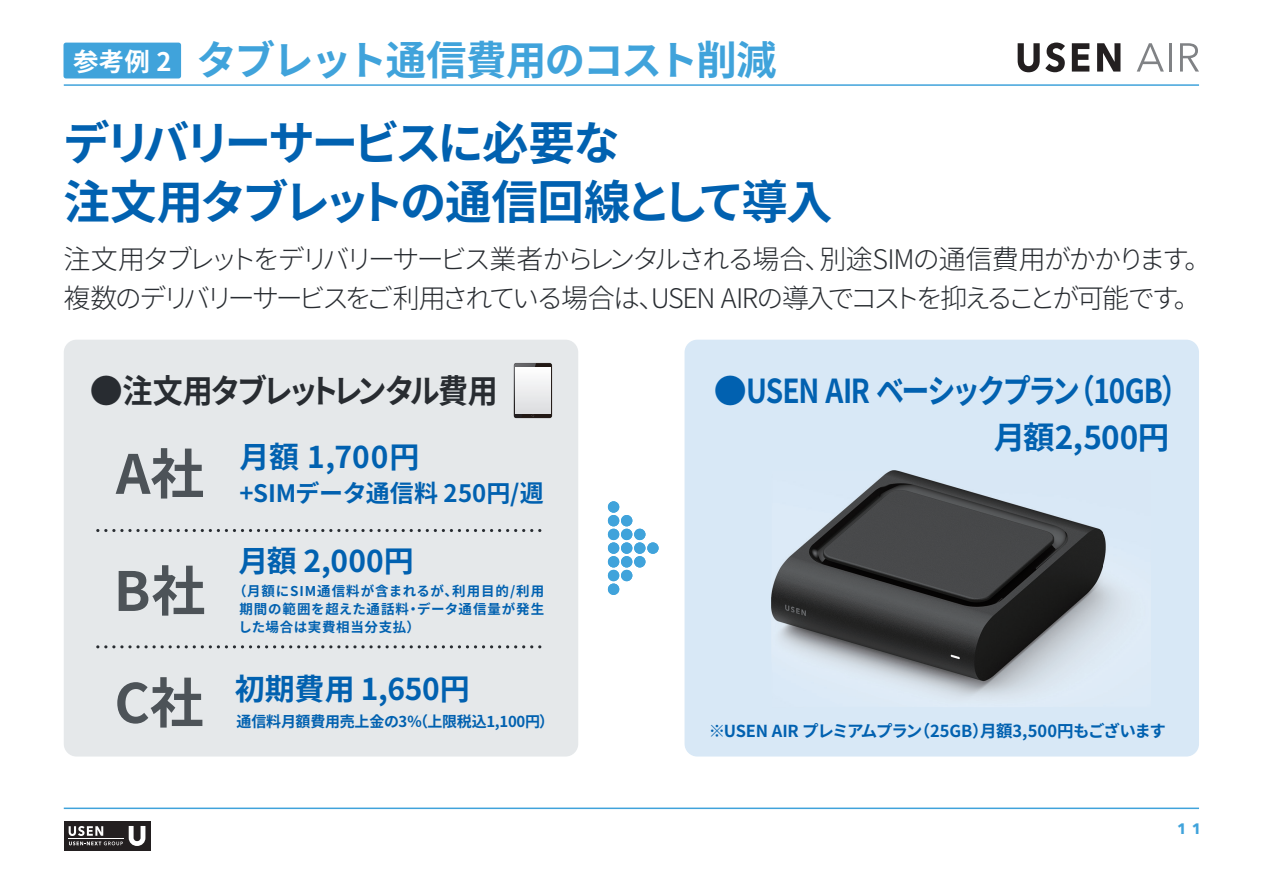
<style>
.page{position:relative;width:1263px;height:893px;background:#fff}
.page>*{position:absolute;margin:0;border:0;box-sizing:border-box;transform-origin:0 0}
.t1{font:700 54px/117px "Noto Sans CJ Kjp";color:#4d5358}
.t2{font:700 46.5px/58.5px "Noto Sans CJ Kjp";letter-spacing:-.09em;color:#0161b0}
.t3{font:700 40.5px "Noto Sans CJ Kjp";letter-spacing:-.045em;color:#40a3db}
.t4{font:700 33px "Noto Sans CJ Kjp";letter-spacing:-.045em;color:#0161b0}
.t5{font:700 33px "Noto Sans CJ Kjp";letter-spacing:-.115em;color:#282c31}
.t6{font:700 31.5px "Noto Sans CJ Kjp";letter-spacing:-.02em;color:#0161b0}
.t7{font:700 30px "Noto Sans CJ Kjp";letter-spacing:-.005em;color:#0161b0}
.t8{font:300 27px/39px "Noto Sans CJ Kjp";letter-spacing:-.105em;color:#282c31}
.t9{font:700 24px "Noto Sans CJ Kjp";letter-spacing:-.005em;color:#0161b0}
.t10{font:700 16.5px "Noto Sans CJ Kjp";letter-spacing:-.04em;color:#0161b0}
.t11{font:700 15px "Noto Sans CJ Kjp";letter-spacing:-.015em;color:#0161b0}
.t12{font:700 15px "Avenir Next LT Pro";color:#40a3db}
.t13{font:700 13.5px/18px "Noto Sans CJ Kjp";letter-spacing:.05em;color:#0161b0;text-align:justify}
.s1{font-size:25.5px;color:#fff}
</style>
<div class="page">
<div style="left:64px;top:339px;width:514px;height:417px;background:#e5e8ea;border-radius:13px"></div>
<div style="left:685px;top:339px;width:514px;height:417px;background:#d8e8f6;border-radius:13px"></div>
<img style="left:771px;top:470px;width:350px;height:228px">
<div style="left:608px;top:501px;width:11px;height:11px;background:#40a3db;border-radius:50%"></div>
<div style="left:608px;top:515px;width:11px;height:11px;background:#40a3db;border-radius:50%"></div>
<div style="left:608px;top:528px;width:11px;height:12px;background:#40a3db;border-radius:50%"></div>
<div style="left:608px;top:542px;width:11px;height:11px;background:#40a3db;border-radius:50%"></div>
<div style="left:608px;top:556px;width:11px;height:11px;background:#40a3db;border-radius:50%"></div>
<div style="left:608px;top:570px;width:11px;height:11px;background:#40a3db;border-radius:50%"></div>
<div style="left:608px;top:583px;width:11px;height:12px;background:#40a3db;border-radius:50%"></div>
<div style="left:621px;top:515px;width:11px;height:11px;background:#40a3db;border-radius:50%"></div>
<div style="left:621px;top:528px;width:11px;height:12px;background:#40a3db;border-radius:50%"></div>
<div style="left:621px;top:542px;width:11px;height:11px;background:#40a3db;border-radius:50%"></div>
<div style="left:621px;top:556px;width:11px;height:11px;background:#40a3db;border-radius:50%"></div>
<div style="left:621px;top:570px;width:11px;height:11px;background:#40a3db;border-radius:50%"></div>
<div style="left:634px;top:528px;width:11px;height:12px;background:#40a3db;border-radius:50%"></div>
<div style="left:634px;top:542px;width:11px;height:11px;background:#40a3db;border-radius:50%"></div>
<div style="left:634px;top:556px;width:11px;height:11px;background:#40a3db;border-radius:50%"></div>
<div style="left:647px;top:542px;width:12px;height:11px;background:#40a3db;border-radius:50%"></div>
<svg style="left:98px;top:529px;width:444px;height:3px"></svg>
<svg style="left:98px;top:645px;width:444px;height:3px"></svg>
<svg style="left:514px;top:363px;width:38px;height:55px"></svg>
<hr style="left:64px;top:807px;width:1135px;height:2px;background:#40a3db">
<hr style="left:64px;top:84px;width:1135px;height:2px;background:#40a3db">
<div style="left:64px;top:43px;width:117px;height:35px;background:#40a3db;border-radius:3px"></div>
<svg style="left:1018px;top:43px;width:47px;height:29px"></svg>
<svg style="left:1072px;top:43px;width:17px;height:29px"></svg>
<svg style="left:1097px;top:43px;width:24px;height:29px"></svg>
<svg style="left:1137px;top:43px;width:27px;height:29px"></svg>
<hr style="left:1169px;top:43px;width:3px;height:29px;background:#808285">
<svg style="left:1180px;top:43px;width:19px;height:29px"></svg>
<div style="left:64px;top:821px;width:86px;height:29px;background:#231f20"></div>
<svg style="left:129px;top:826px;width:16px;height:20px"></svg>
<hr style="left:69px;top:838px;width:55px;height:1px;background:#fff">
<svg style="left:69px;top:826px;width:54px;height:19px"></svg>
<h3 class="t3" style="left:73px;top:37px;width:705px"><span class="s1">参考例 2</span> タブレット通信費用のコスト削減</h3>
<h2 class="t2" style="left:63px;top:115px;width:771px">デリバリーサービスに必要な<br>注文用タブレットの通信回線として導入</h2>
<p class="t8" style="left:64px;top:240px;width:1149px">注文用タブレットをデリバリーサービス業者からレンタルされる場合、別途SIMの通信費用がかかります。複数のデリバリーサービスをご利用されている場合は、USEN AIRの導入でコストを抑えることが可能です。</p>
<p class="t5" style="left:90px;top:372px;width:410px">●注文用タブレットレンタル費用</p>
<p class="t4" style="left:714px;top:372px;width:477px">●USEN AIR ベーシックプラン（10GB）</p>
<p class="t7" style="left:239px;top:440px;width:181px">月額 1,700円</p>
<p class="t9" style="left:239px;top:480px;width:306px">+SIMデータ通信料 250円/週</p>
<p class="t7" style="left:239px;top:544px;width:177px">月額 2,000円</p>
<p class="t6" style="left:994px;top:420px;width:177px">月額2,500円</p>
<h1 class="t1" style="left:114px;top:416px;width:93px">A社<br>B社</h1>
<p class="t13" style="left:239px;top:582px;width:307px;text-indent:-5px">（月額にSIM通信料が含まれるが、利用目的/利用期間の範囲を超えた通話料・データ通信量が発生した場合は実費相当分支払）</p>
<h1 class="t1" style="left:114px;top:645px;width:91px">C社</h1>
<p class="t7" style="left:235px;top:672px;width:236px">初期費用 1,650円</p>
<p class="t11" style="left:237px;top:713px;width:319px">通信料月額費用売上金の3％（上限税込1,100円）</p>
<p class="t10" style="left:709px;top:721px;width:459px">※USEN AIR プレミアムプラン（25GB）月額3,500円もございます</p>
<p class="t12" style="left:1177px;top:819px;width:26px">1 1</p>
</div>
